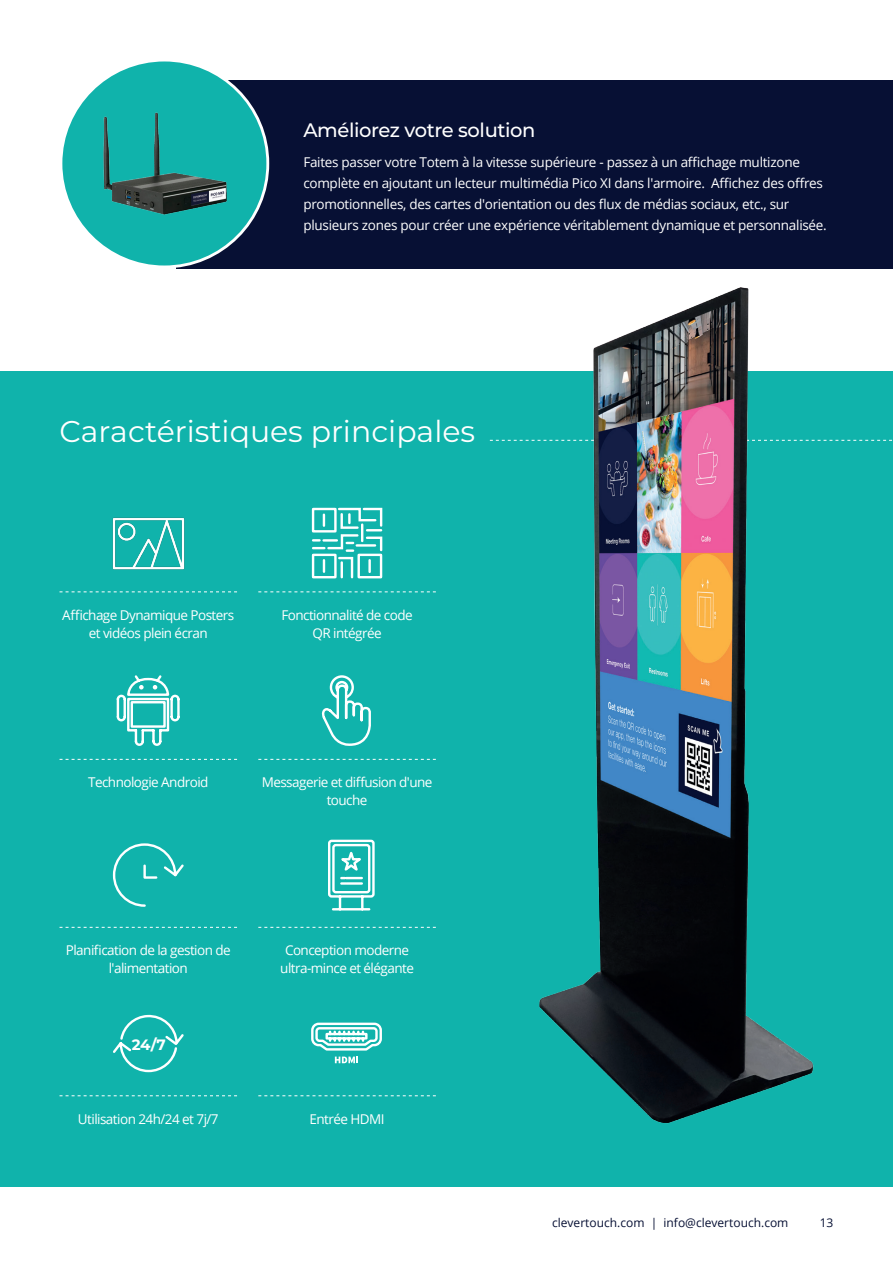
<style>
.page{position:relative;width:893px;height:1263px;background:#fff}
.page>*{position:absolute;margin:0;border:0;box-sizing:border-box;transform-origin:0 0}
.Title_White{font:30px "Montserrat";color:#fff}
.Body_Copy_White{font:500 19.5px "Montserrat";letter-spacing:-.02em;color:#fff}
.t1{font:700 15px "Montserrat";color:#fff}
.Body_Copy_White-2{font:13.5px/21px "Open Sans";letter-spacing:-.02em;color:#fff}
.Icon_Notes_White{font:13.5px/18px "Open Sans";letter-spacing:-.04em;color:#fff;text-align:center}
.t2{font:12px "Open Sans";color:#071034}
</style>
<div class="page">
<div style="left:0;top:371px;width:893px;height:815px;background:#10b3ab"></div>
<svg style="left:258px;top:759px;width:178px;height:1px"></svg>
<svg style="left:60px;top:759px;width:177px;height:1px"></svg>
<svg style="left:258px;top:927px;width:178px;height:1px"></svg>
<svg style="left:258px;top:591px;width:178px;height:1px"></svg>
<svg style="left:60px;top:927px;width:177px;height:1px"></svg>
<svg style="left:60px;top:591px;width:177px;height:1px"></svg>
<svg style="left:112px;top:843px;width:72px;height:64px"></svg>
<svg style="left:328px;top:839px;width:47px;height:72px"></svg>
<svg style="left:321px;top:675px;width:50px;height:71px"></svg>
<svg style="left:311px;top:507px;width:72px;height:72px"></svg>
<svg style="left:116px;top:675px;width:64px;height:71px"></svg>
<div style="left:177px;top:80px;width:716px;height:188px;background:#071034"></div>
<svg style="left:258px;top:1095px;width:178px;height:1px"></svg>
<svg style="left:60px;top:1095px;width:177px;height:1px"></svg>
<svg style="left:113px;top:1014px;width:71px;height:59px"></svg>
<svg style="left:311px;top:1022px;width:71px;height:41px"></svg>
<img style="left:112px;top:517px;width:73px;height:53px">
<div style="left:61px;top:60px;width:207px;height:207px;background:#10b3ab;border-radius:50%"></div>
<img style="left:103px;top:112px;width:124px;height:103px">
<img style="left:485px;top:268px;width:408px;height:856px">
<p class="Body_Copy_White" style="left:303px;top:116px;width:234px">Améliorez votre solution</p>
<p class="Body_Copy_White-2" style="left:303px;top:151px;width:525px">Faites passer votre Totem à la vitesse supérieure - passez à un affichage multizone complète en ajoutant un lecteur multimédia Pico XI dans l'armoire. Affichez des offres promotionnelles, des cartes d'orientation ou des flux de médias sociaux, etc., sur plusieurs zones pour créer une expérience véritablement dynamique et personnalisée.</p>
<p class="Title_White" style="left:60px;top:411px;width:417px">Caractéristiques principales</p>
<p class="Icon_Notes_White" style="left:62px;top:605px;width:173px">Affichage Dynamique Posters et vidéos plein écran</p>
<p class="Icon_Notes_White" style="left:281px;top:605px;width:133px">Fonctionnalité de code<br>QR intégrée</p>
<p class="Icon_Notes_White" style="left:88px;top:773px;width:122px">Technologie Android</p>
<p class="Icon_Notes_White" style="left:262px;top:773px;width:172px">Messagerie et diffusion d'une touche</p>
<p class="Icon_Notes_White" style="left:66px;top:941px;width:166px">Planification de la gestion de l'alimentation</p>
<p class="t1" style="left:132px;top:1033px;width:35px">24/7</p>
<p class="Icon_Notes_White" style="left:280px;top:941px;width:135px">Conception moderne ultra-mince et élégante</p>
<p class="Icon_Notes_White" style="left:78px;top:1109px;width:142px">Utilisation 24h/24 et 7j/7</p>
<p class="Icon_Notes_White" style="left:310px;top:1109px;width:77px">Entrée HDMI</p>
<p class="t2" style="left:552px;top:1214px;width:238px">clevertouch.com | info@clevertouch.com</p>
<p class="t2" style="left:820px;top:1214px;width:15px">13</p>
</div>
